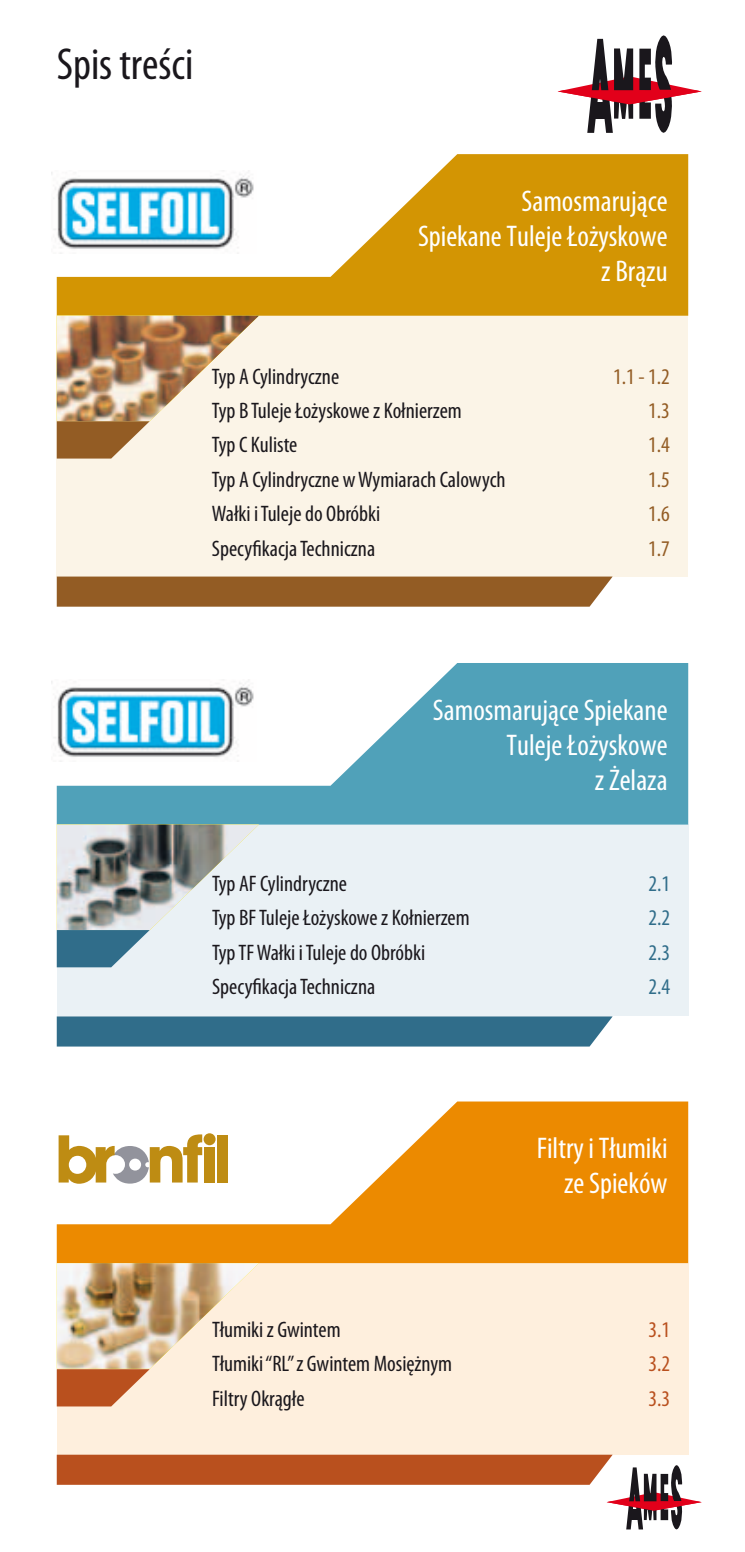
<style>
.page{position:relative;width:745px;height:1552px;background:#fff}
.page>*{position:absolute;margin:0;border:0;box-sizing:border-box;transform-origin:0 0}
.t1{font:condensed 45px "Myriad Pro";color:#1a171c}
.t2{font:condensed 30px/35px "Myriad Pro";color:#fff;text-align:right}
.t3{font:condensed 22.5px "Myriad Pro";color:#1a171c}
.t4{font:condensed 22.5px "Myriad Pro";color:#935c24}
.t5{font:condensed 22.5px "Myriad Pro";color:#306d8a}
.t6{font:condensed 22.5px "Myriad Pro";color:#b9501e}
</style>
<div class="page">
<div style="left:57px;top:316px;width:630px;height:260px;background:#fbf4e7"></div>
<div style="left:57px;top:825px;width:631px;height:191px;background:#eaf1f5"></div>
<div style="left:57px;top:1263px;width:631px;height:192px;background:#feefdd"></div>
<svg style="left:557px;top:35px;width:144px;height:98px"></svg>
<svg style="left:57px;top:154px;width:630px;height:162px;fill:#d39503"></svg>
<img style="left:51px;top:170px;width:205px;height:83px">
<div style="left:57px;top:577px;width:555px;height:30px;background:#935c24"></div>
<svg style="left:57px;top:1455px;width:644px;height:74px"></svg>
<svg style="left:57px;top:663px;width:630px;height:162px;fill:#50a1b9"></svg>
<img style="left:51px;top:679px;width:205px;height:83px">
<svg style="left:57px;top:1016px;width:555px;height:31px;background:#39738f"></svg>
<svg style="left:57px;top:1101px;width:630px;height:162px;fill:#ec8a00"></svg>
<div style="left:204px;top:1147px;width:10px;height:36px;background:#be8c13"></div>
<div style="left:217px;top:1135px;width:11px;height:48px;background:#be8c13"></div>
<svg style="left:59px;top:1134px;width:143px;height:50px"></svg>
<div style="left:203px;top:1133px;width:12px;height:12px;background:#be8c13;border-radius:50%"></div>
<img style="left:57px;top:316px;width:202px;height:143px">
<svg style="left:57px;top:824px;width:202px;height:143px"></svg>
<svg style="left:57px;top:1263px;width:202px;height:143px"></svg>
<h1 class="t1" style="left:57px;top:37px;width:138px">Spis treści</h1>
<h2 class="t2" style="left:417px;top:183px;width:251px">Samosmarujące<br>Spiekane Tuleje Łożyskowe z Brązu</h2>
<p class="t3" style="left:212px;top:363px;width:129px">Typ A Cylindryczne</p>
<p class="t4" style="left:612px;top:363px;width:58px">1.1 - 1.2</p>
<p class="t3" style="left:212px;top:397px;width:251px">Typ B Tuleje Łożyskowe z Kołnierzem</p>
<p class="t4" style="left:647px;top:397px;width:23px">1.3</p>
<p class="t3" style="left:212px;top:431px;width:87px">Typ C Kuliste</p>
<p class="t4" style="left:647px;top:431px;width:23px">1.4</p>
<p class="t3" style="left:212px;top:466px;width:295px">Typ A Cylindryczne w Wymiarach Calowych</p>
<p class="t4" style="left:647px;top:466px;width:23px">1.5</p>
<p class="t3" style="left:212px;top:500px;width:170px">Wałki i Tuleje do Obróbki</p>
<p class="t4" style="left:647px;top:500px;width:23px">1.6</p>
<p class="t3" style="left:212px;top:535px;width:165px">Specyfikacja Techniczna</p>
<p class="t4" style="left:647px;top:535px;width:23px">1.7</p>
<h2 class="t2" style="left:432px;top:692px;width:236px">Samosmarujące Spiekane<br>Tuleje Łożyskowe<br>z Żelaza</h2>
<p class="t3" style="left:212px;top:870px;width:136px">Typ AF Cylindryczne</p>
<p class="t5" style="left:648px;top:870px;width:23px">2.1</p>
<p class="t3" style="left:212px;top:904px;width:259px">Typ BF Tuleje Łożyskowe z Kołnierzem</p>
<p class="t5" style="left:648px;top:904px;width:23px">2.2</p>
<p class="t3" style="left:212px;top:939px;width:214px">Typ TF Wałki i Tuleje do Obróbki</p>
<p class="t5" style="left:648px;top:939px;width:23px">2.3</p>
<p class="t3" style="left:212px;top:973px;width:165px">Specyfikacja Techniczna</p>
<p class="t5" style="left:648px;top:973px;width:23px">2.4</p>
<h2 class="t2" style="left:536px;top:1130px;width:132px">Filtry i Tłumiki ze Spieków</h2>
<p class="t3" style="left:212px;top:1316px;width:130px">Tłumiki z Gwintem</p>
<p class="t6" style="left:648px;top:1316px;width:23px">3.1</p>
<p class="t3" style="left:212px;top:1350px;width:241px">Tłumiki “RL” z Gwintem Mosiężnym</p>
<p class="t6" style="left:648px;top:1350px;width:23px">3.2</p>
<p class="t3" style="left:212px;top:1385px;width:94px">Filtry Okrągłe</p>
<p class="t6" style="left:648px;top:1385px;width:23px">3.3</p>
</div>
